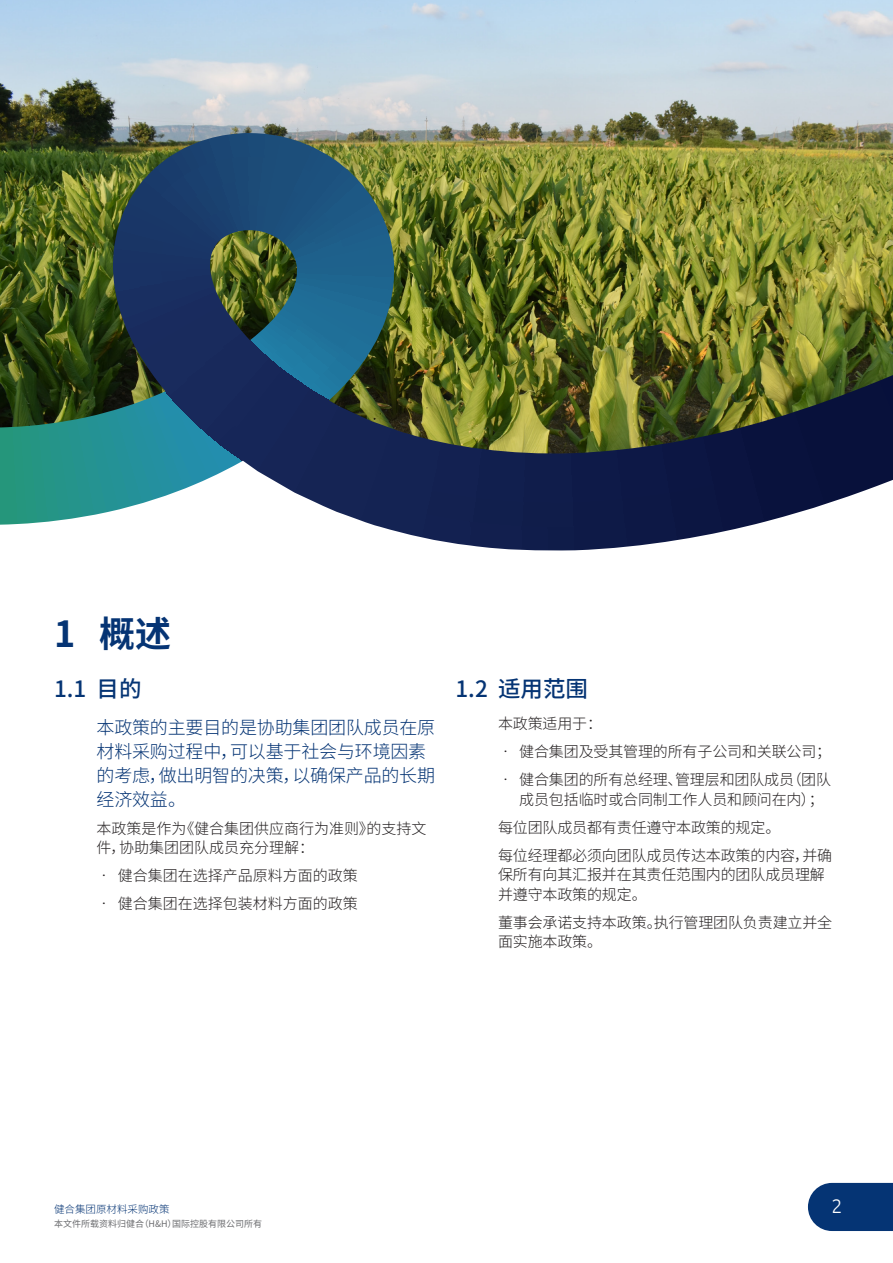
<style>
.page{position:relative;width:893px;height:1263px;background:#fff}
.page>*{position:absolute;margin:0;border:0;box-sizing:border-box;transform-origin:0 0}
.HEADING{font:700 36px "Noto Sans CJ Ksc";color:#053474}
.Article_Heading{font:500 22.5px "Noto Sans CJ Ksc";color:#053474}
.t1{font:300 19.5px "Ubuntu";color:#fff}
.BODY{font:300 18px/24px "Noto Sans CJ Ksc";letter-spacing:-.01em;color:#053474}
.BODY-2{font:300 15px/19.5px "Noto Sans CJ Ksc";letter-spacing:-.01em;color:#231f20}
.t2{font:300 10.5px "Noto Sans CJ Ksc";color:#053474}
.t3{font:9px "Noto Sans CJ Ksc";color:#6c6d70}
</style>
<div class="page">
<div style="left:808px;top:1183px;width:85px;height:48px;background:#053474"></div>
<svg style="left:0;top:133px;width:758px;height:396px;background:#234855"></svg>
<svg style="left:758px;top:461px;width:135px;height:63px"></svg>
<svg style="left:106px;top:0;width:193px;height:309px;background:#6d8591"></svg>
<img style="left:0;top:0;width:82px;height:424px">
<svg style="left:0;top:448px;width:735px;height:103px"></svg>
<img style="left:299px;top:0;width:594px;height:461px">
<p class="HEADING" style="left:54px;top:613px;width:118px">1 概述</p>
<p class="Article_Heading" style="left:54px;top:676px;width:89px">1.1 目的</p>
<p class="BODY" style="left:97px;top:716px;width:340px">本政策的主要目的是协助集团团队成员在原材料采购过程中，可以基于社会与环境因素的考虑，做出明智的决策，以确保产品的长期经济效益。</p>
<p class="BODY-2" style="left:97px;top:819px;width:331px">本政策是作为《健合集团供应商行为准则》的支持文件，协助集团团队成员充分理解：</p>
<p class="BODY-2" style="left:97px;top:866px;width:263px">• 健合集团在选择产品原料方面的政策</p>
<p class="BODY-2" style="left:97px;top:894px;width:263px">• 健合集团在选择包装材料方面的政策</p>
<p class="Article_Heading" style="left:455px;top:676px;width:134px">1.2 适用范围</p>
<p class="BODY-2" style="left:498px;top:714px;width:106px">本政策适用于：</p>
<p class="BODY-2" style="left:498px;top:742px;width:335px">• 健合集团及受其管理的所有子公司和关联公司；</p>
<p class="BODY-2" style="left:519px;top:770px;width:313px;text-indent:-21px">• 健合集团的所有总经理、管理层和团队成员（团队成员包括临时或合同制工作人员和顾问在内）；</p>
<p class="BODY-2" style="left:498px;top:818px;width:284px">每位团队成员都有责任遵守本政策的规定。</p>
<p class="BODY-2" style="left:498px;top:846px;width:336px">每位经理都必须向团队成员传达本政策的内容，并确保所有向其汇报并在其责任范围内的团队成员理解并遵守本政策的规定。</p>
<p class="BODY-2" style="left:498px;top:913px;width:336px">董事会承诺支持本政策。执行管理团队负责建立并全面实施本政策。</p>
<p class="t2" style="left:54px;top:1203px;width:117px">健合集团原材料采购政策</p>
<h3 class="t1" style="left:832px;top:1194px;width:12px">2</h3>
<p class="t3" style="left:54px;top:1219px;width:210px">本文件所载资料归健合（H&amp;H）国际控股有限公司所有</p>
</div>
